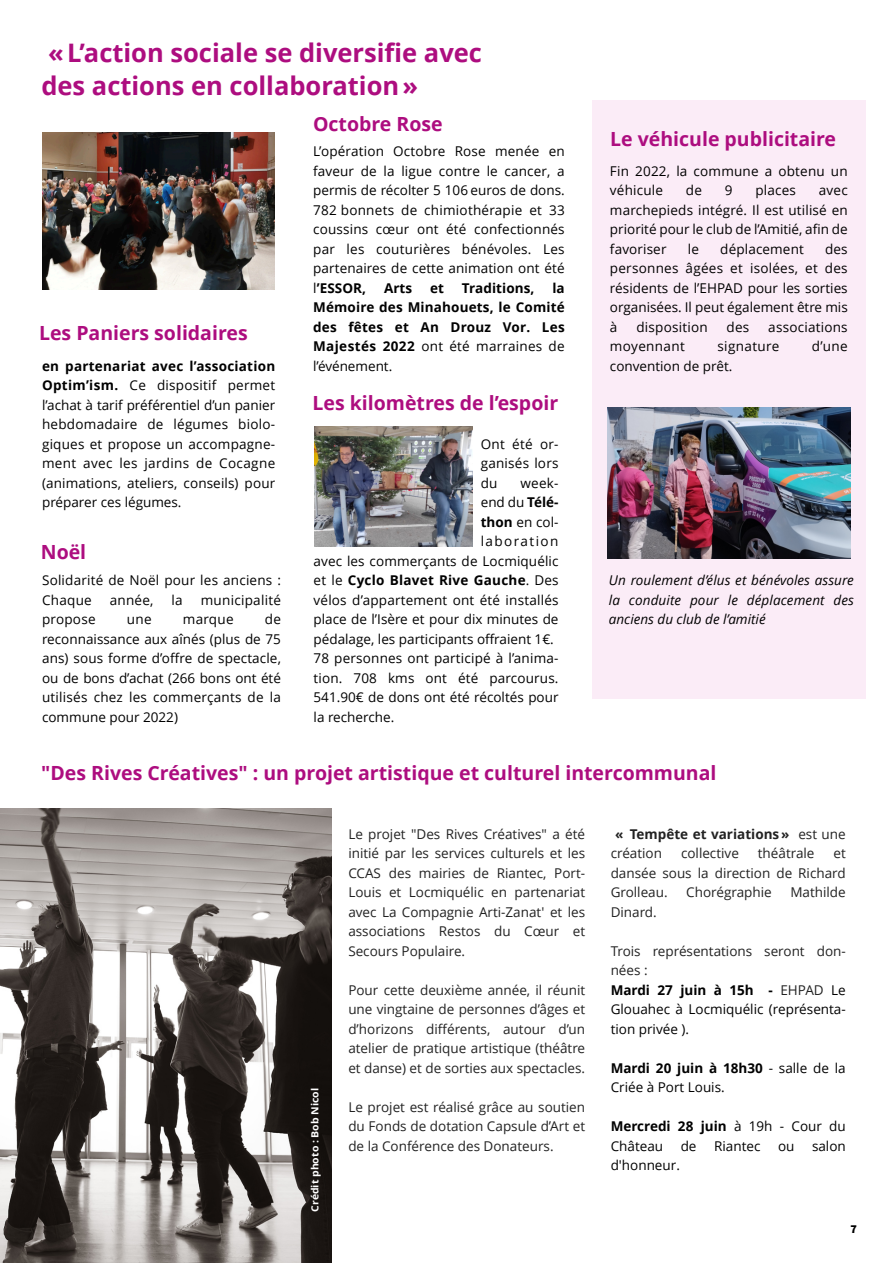
<style>
.page{position:relative;width:893px;height:1263px;background:#fff}
.page>*{position:absolute;margin:0;border:0;box-sizing:border-box;transform-origin:0 0}
.t1{font:700 25.5px/33px "Open Sans";color:#ad0d7f}
.t2{font:700 19.5px "Open Sans";color:#ad0d7f}
.t3{font:13.5px/19.5px "Open Sans";letter-spacing:.01em;color:#000;text-align:justify}
.t4{font:13.5px/19.5px "Open Sans";color:#222;text-align:justify}
.t5{font:700 13.5px/19.5px "Open Sans";letter-spacing:.01em;color:#000;text-align:justify}
.t6{font:italic 13.5px/19.5px "Open Sans";letter-spacing:.01em;color:#000;text-align:justify}
.t7{font:700 13.5px/19.5px "Open Sans";color:#222}
.t8{font:13.5px "Open Sans";letter-spacing:.03em;color:#000}
.t9{font:13.5px "Open Sans";letter-spacing:.105em;color:#000}
.t10{font:900 12px "Source Sans Pro";color:#000}
.t11{font:700 9.75px "Open Sans";color:#fff;scale:1.07 1}
.s1{font-weight:700}
.s2{font-weight:400}
.s3{color:#222}
</style>
<div class="page">
<div style="left:593px;top:100px;width:273px;height:598px;background:#fbecf7"></div>
<img style="left:0;top:808px;width:331px;height:455px">
<img style="left:607px;top:408px;width:244px;height:151px">
<img style="left:314px;top:426px;width:158px;height:121px">
<img style="left:43px;top:132px;width:232px;height:158px">
<h1 class="t1" style="left:41px;top:39px;width:442px">« L’action sociale se diversifie avec des actions en collaboration »</h1>
<h2 class="t2" style="left:39px;top:326px;width:210px">Les Paniers solidaires</h2>
<p class="t3" style="left:42px;top:357px;width:235px"><span class="s1">en partenariat avec l’association Optim’ism.</span> Ce dispositif permet l’achat à tarif préférentiel d’un panier hebdomadaire de légumes biolo&shy;giques et propose un accompagne&shy;ment avec les jardins de Cocagne (animations, ateliers, conseils) pour préparer ces légumes.</p>
<h2 class="t2" style="left:41px;top:544px;width:47px">Noël</h2>
<p class="t3" style="left:42px;top:572px;width:240px">Solidarité de Noël pour les anciens :<br>Chaque</p>
<p class="t3" style="left:110px;top:591px;width:45px">année,</p>
<p class="t3" style="left:172px;top:591px;width:13px">la</p>
<p class="t3" style="left:201px;top:591px;width:82px">municipalité</p>
<p class="t3" style="left:42px;top:611px;width:240px;text-indent:223px">de reconnaissance aux aînés (plus de 75 ans) sous forme d’offre de spectacle, ou de bons d’achat (266 bons ont été utilisés chez les commerçants de la commune pour 2022)</p>
<p class="t3" style="left:42px;top:611px;width:55px">propose</p>
<p class="t3" style="left:127px;top:611px;width:26px">une</p>
<p class="t3" style="left:183px;top:611px;width:52px">marque</p>
<h2 class="t2" style="left:313px;top:116px;width:131px">Octobre Rose</h2>
<p class="t3" style="left:313px;top:143px;width:253px">L’opération Octobre Rose menée en faveur de la ligue contre le cancer, a permis de récolter 5 106 euros de dons.<br>782 bonnets de chimiothérapie et 33 coussins cœur ont été confectionnés par les couturières bénévoles. Les partenaires de cette animation ont été l<span class="s1">’ESSOR,</span></p>
<p class="t5" style="left:313px;top:279px;width:253px;text-indent:239px">la Mémoire des Minahouets, le Comité des fêtes et An Drouz Vor. Les Majestés 2022 <span class="s2">ont été marraines de l’événement.</span></p>
<p class="t5" style="left:384px;top:279px;width:30px">Arts</p>
<p class="t5" style="left:430px;top:279px;width:15px">et</p>
<p class="t5" style="left:462px;top:279px;width:74px">Traditions,</p>
<h2 class="t2" style="left:313px;top:395px;width:247px">Les kilomètres de l’espoir</h2>
<p class="t3" style="left:481px;top:435px;width:79px">Ont été or&shy;ganisés lors du</p>
<p class="t3" style="left:520px;top:474px;width:40px">week-</p>
<p class="t3" style="left:481px;top:494px;width:79px">end du <span class="s1">Télé-</span></p>
<p class="t3" style="left:481px;top:513px;width:79px"><span class="s1">thon</span> en col-</p>
<p class="t9" style="left:481px;top:536px;width:79px">laboration</p>
<p class="t3" style="left:314px;top:552px;width:246px">avec les commerçants de Locmiquélic</p>
<p class="t5" style="left:314px;top:572px;width:246px"><span class="s2">et le</span> Cyclo Blavet Rive Gauche<span class="s2">. Des</span></p>
<p class="t3" style="left:314px;top:591px;width:246px">vélos d’appartement ont été installés</p>
<p class="t3" style="left:314px;top:611px;width:246px">place de l’Isère et pour dix minutes de</p>
<p class="t3" style="left:314px;top:630px;width:242px">pédalage, les participants offraient 1€.</p>
<p class="t3" style="left:314px;top:650px;width:246px">78 personnes ont participé à l’anima-</p>
<p class="t3" style="left:314px;top:669px;width:246px">tion. 708 kms ont été parcourus.</p>
<p class="t3" style="left:314px;top:689px;width:246px">541.90€ de dons ont été récoltés pour</p>
<p class="t3" style="left:314px;top:708px;width:82px">la recherche.</p>
<h2 class="t2" style="left:610px;top:131px;width:227px">Le véhicule publicitaire</h2>
<p class="t3" style="left:610px;top:162px;width:239px">Fin 2022, la commune a obtenu un véhicule</p>
<p class="t3" style="left:686px;top:182px;width:18px">de</p>
<p class="t3" style="left:725px;top:182px;width:9px">9</p>
<p class="t3" style="left:755px;top:182px;width:42px">places</p>
<p class="t3" style="left:610px;top:182px;width:239px;text-indent:209px">avec marchepieds intégré. Il est utilisé en priorité pour le club de l’Amitié, afin de favoriser</p>
<p class="t3" style="left:688px;top:240px;width:13px">le</p>
<p class="t3" style="left:720px;top:240px;width:85px">déplacement</p>
<p class="t3" style="left:610px;top:240px;width:239px;text-indent:215px">des personnes âgées et isolées, et des résidents de l’EHPAD pour les sorties organisées. Il peut également être mis à</p>
<p class="t3" style="left:636px;top:318px;width:73px">disposition</p>
<p class="t3" style="left:727px;top:318px;width:24px">des</p>
<p class="t3" style="left:768px;top:318px;width:81px">associations</p>
<p class="t8" style="left:610px;top:341px;width:76px">moyennant</p>
<p class="t8" style="left:717px;top:341px;width:63px">signature</p>
<p class="t3" style="left:812px;top:338px;width:37px">d’une</p>
<p class="t3" style="left:610px;top:357px;width:124px">convention de prêt.</p>
<p class="t6" style="left:609px;top:572px;width:247px">Un roulement d’élus et bénévoles assure la conduite pour le déplacement des anciens du club de l’amitié</p>
<h2 class="t2" style="left:41px;top:765px;width:677px">"Des Rives Créatives" : un projet artistique et culturel intercommunal</h2>
<p class="t11" style="left:311px;top:1211px;width:117px;rotate:-90deg">Crédit photo : Bob Nicol</p>
<p class="t4" style="left:348px;top:825px;width:238px">Le projet "Des Rives Créatives" a été initié par les services culturels et les CCAS des mairies de Riantec, Port-Louis et Locmiquélic en partenariat avec La Compagnie Arti-Zanat' et les associations Restos du Cœur et Secours Populaire.</p>
<p class="t4" style="left:348px;top:981px;width:238px">Pour cette deuxième année, il réunit une vingtaine de personnes d’âges et d’horizons différents, autour d’un atelier de pratique artistique (théâtre et danse) et de sorties aux spectacles.</p>
<p class="t4" style="left:348px;top:1098px;width:238px">Le projet est réalisé grâce au soutien du Fonds de dotation Capsule d’Art et de la Conférence des Donateurs.</p>
<p class="t7" style="left:611px;top:825px;width:237px;text-indent:5px">« Tempête et variations » <span class="s2">est une création</span></p>
<p class="t4" style="left:681px;top:845px;width:59px">collective</p>
<p class="t4" style="left:758px;top:845px;width:58px">théâtrale</p>
<p class="t4" style="left:611px;top:845px;width:237px;text-indent:223px">et dansée sous la direction de Richard Grolleau.</p>
<p class="t4" style="left:686px;top:884px;width:87px">Chorégraphie</p>
<p class="t4" style="left:790px;top:884px;width:57px">Mathilde</p>
<p class="t4" style="left:611px;top:903px;width:48px">Dinard.</p>
<p class="t3" style="left:611px;top:942px;width:237px;text-align:left"><span class="s3">Trois représentations seront don&shy;nées :<br></span><span class="s1">Mardi 27 juin à 15h -</span> <span class="s3">EHPAD</span> Le<br>Glouahec à Locmiquélic (représenta&shy;tion privée ).</p>
<p class="t3" style="left:611px;top:1059px;width:237px"><span class="s1">Mardi 20 juin à 18h30</span> - salle de la<br>Criée à Port Louis.</p>
<p class="t3" style="left:611px;top:1118px;width:237px"><span class="s1">Mercredi 28 juin</span> à 19h - Cour du<br>Château</p>
<p class="t3" style="left:681px;top:1137px;width:17px">de</p>
<p class="t3" style="left:714px;top:1137px;width:48px">Riantec</p>
<p class="t3" style="left:778px;top:1137px;width:18px">ou</p>
<p class="t3" style="left:812px;top:1137px;width:35px">salon</p>
<p class="t3" style="left:611px;top:1157px;width:71px">d'honneur.</p>
<p class="t10" style="left:850px;top:1224px;width:8px">7</p>
</div>
